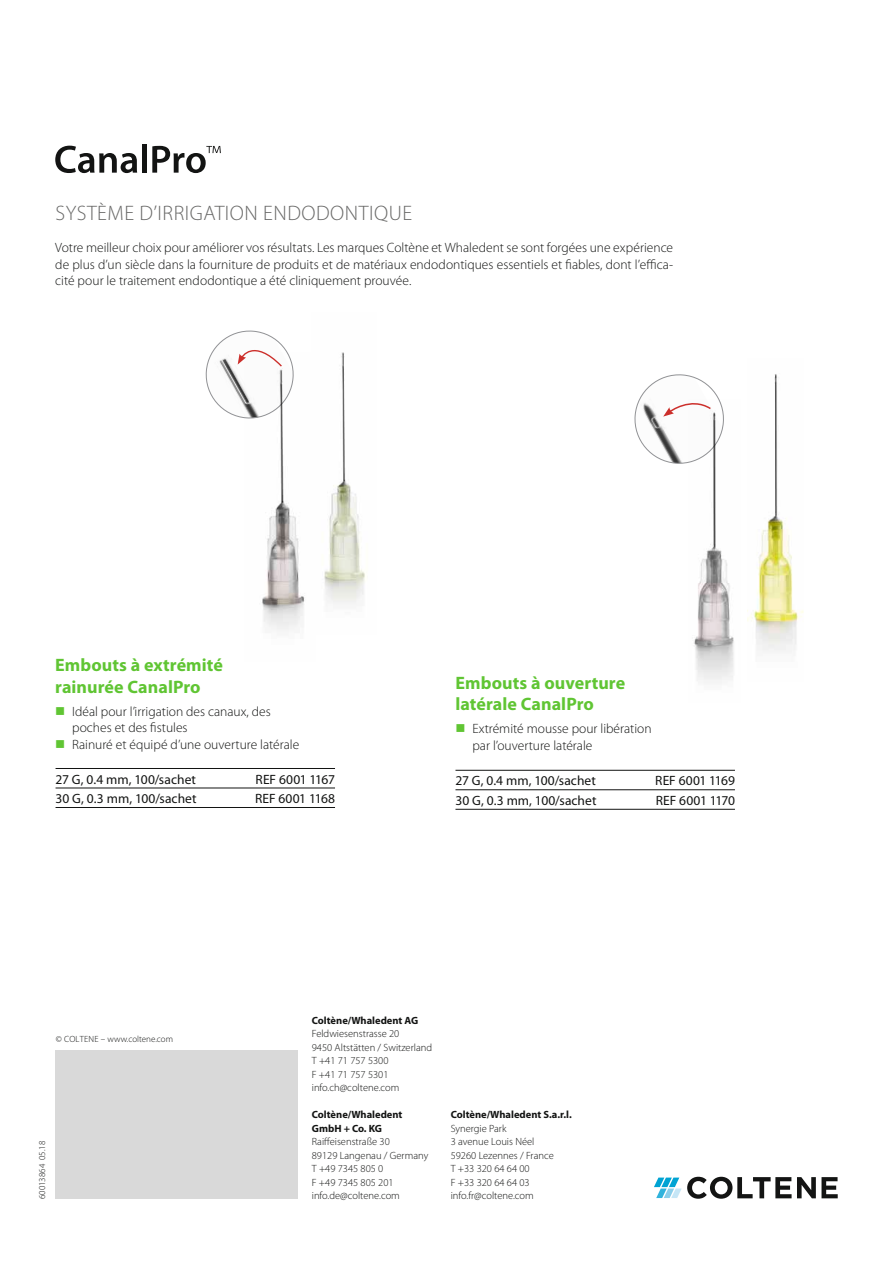
<style>
.page{position:relative;width:893px;height:1263px;background:#fff}
.page>*{position:absolute;margin:0;border:0;box-sizing:border-box;transform-origin:0 0}
.t1{font:300 21px "Myriad Pro";letter-spacing:.025em;color:#686867}
.t2{font:700 18px/21.6px "Myriad Pro";letter-spacing:.005em;color:#60c533}
.t3{font:300 13.5px/16.5px "Myriad Pro";color:#131413}
.t4{font:13.5px "Myriad Pro";letter-spacing:.005em;color:#131413}
.t5{font:13.5px "Myriad Pro";letter-spacing:-.015em;color:#131413}
.t6{font:300 10.5px/13.5px "Myriad Pro";color:#131413}
.t7{font:700 10.5px/13.5px "Myriad Pro";color:#131413}
.t8{font:300 9px "Myriad Pro";color:#131413}
</style>
<div class="page">
<svg style="left:55px;top:146px;width:82px;height:27px"></svg>
<div style="left:142px;top:145px;width:5px;height:28px;background:#131413"></div>
<svg style="left:152px;top:146px;width:69px;height:27px"></svg>
<svg style="left:654px;top:1177px;width:184px;height:22px"></svg>
<img style="left:262px;top:420px;width:43px;height:211px">
<svg style="left:205px;top:330px;width:89px;height:90px"></svg>
<img style="left:324px;top:352px;width:41px;height:252px">
<img style="left:694px;top:465px;width:40px;height:218px">
<img style="left:747px;top:374px;width:56px;height:278px">
<svg style="left:634px;top:374px;width:90px;height:91px"></svg>
<hr style="left:56px;top:768px;width:279px;height:1px;background:#131413">
<hr style="left:56px;top:788px;width:279px;height:1px;background:#131413">
<hr style="left:56px;top:807px;width:279px;height:1px;background:#131413">
<hr style="left:455px;top:770px;width:280px;height:1px;background:#131413">
<hr style="left:455px;top:789px;width:280px;height:1px;background:#131413">
<hr style="left:455px;top:809px;width:280px;height:1px;background:#131413">
<div style="left:55px;top:1050px;width:243px;height:149px;background:#d9d9d9"></div>
<h1 class="t1" style="left:55px;top:200px;width:358px">SYSTÈME D’IRRIGATION ENDODONTIQUE</h1>
<p class="t3" style="left:55px;top:239px;width:619px;text-align:justify">Votre meilleur choix pour améliorer vos résultats. Les marques Coltène et Whaledent se sont forgées une expérience de plus d’un siècle dans la fourniture de produits et de matériaux endodontiques essentiels et fiables, dont l’effica&shy;cité pour le traitement endodontique a été cliniquement prouvée.</p>
<h2 class="t2" style="left:55px;top:654px;width:169px">Embouts à extrémité rainurée CanalPro</h2>
<p class="t3" style="left:72px;top:703px;width:229px">Idéal pour l’irrigation des canaux, des poches et des fistules<br>Rainuré et équipé d’une ouverture latérale</p>
<p class="t4" style="left:56px;top:771px;width:142px">27 G, 0.4 mm, 100/sachet</p>
<p class="t5" style="left:256px;top:771px;width:81px">REF 6001 1167</p>
<p class="t4" style="left:56px;top:790px;width:143px">30 G, 0.3 mm, 100/sachet</p>
<p class="t4" style="left:255px;top:790px;width:81px">REF 6001 1168</p>
<h2 class="t2" style="left:455px;top:671px;width:171px">Embouts à ouverture latérale CanalPro</h2>
<p class="t3" style="left:472px;top:720px;width:181px">Extrémité mousse pour libération par l’ouverture latérale</p>
<p class="t4" style="left:455px;top:772px;width:142px">27 G, 0.4 mm, 100/sachet</p>
<p class="t4" style="left:655px;top:772px;width:81px">REF 6001 1169</p>
<p class="t4" style="left:455px;top:792px;width:143px">30 G, 0.3 mm, 100/sachet</p>
<p class="t4" style="left:656px;top:792px;width:81px">REF 6001 1170</p>
<p class="t8" style="left:56px;top:1033px;width:119px">© COLTENE – www.coltene.com</p>
<p class="t8" style="left:37px;top:1199px;width:60px;rotate:-90deg">60013864 05.18</p>
<p class="t7" style="left:312px;top:1013px;width:108px">Coltène/Whaledent AG</p>
<p class="t6" style="left:312px;top:1027px;width:122px">Feldwiesenstrasse 20<br>9450 Altstätten / Switzerland<br>T +41 71 757 5300<br>F +41 71 757 5301 info.ch@coltene.com</p>
<p class="t7" style="left:312px;top:1107px;width:92px">Coltène/Whaledent<br>GmbH + Co. KG</p>
<p class="t6" style="left:312px;top:1135px;width:118px">Raiffeisenstraße 30<br>89129 Langenau / Germany<br>T +49 7345 805 0<br>F +49 7345 805 201 info.de@coltene.com</p>
<p class="t7" style="left:451px;top:1107px;width:122px">Coltène/Whaledent S.a.r.l.</p>
<p class="t6" style="left:451px;top:1121px;width:105px">Synergie Park<br>3 avenue Louis Néel<br>59260 Lezennes / France<br>T +33 320 64 64 00<br>F +33 320 64 64 03</p>
<p class="t6" style="left:451px;top:1189px;width:85px">info.fr@coltene.com</p>
</div>
